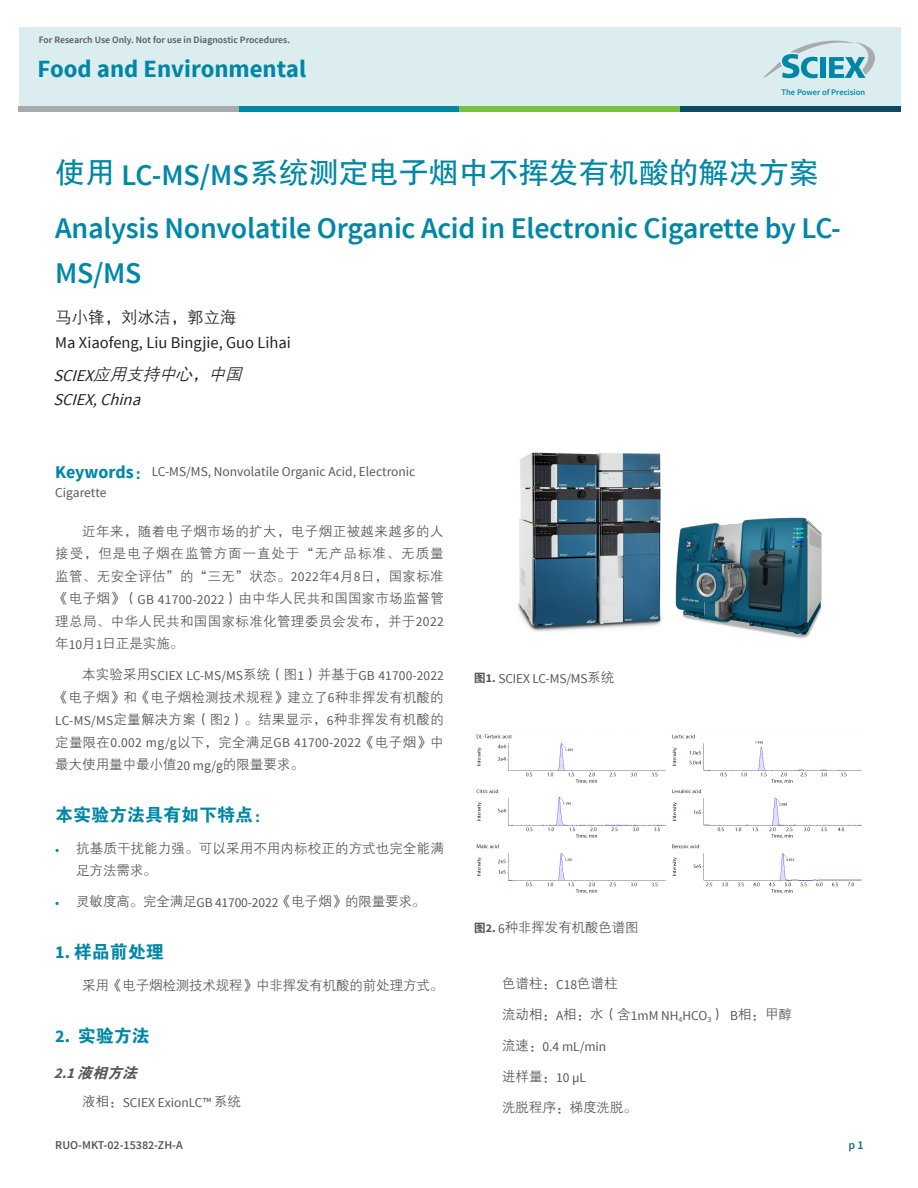
<style>
.page{position:relative;width:918px;height:1188px;background:#fff}
.page>*{position:absolute;margin:0;border:0;box-sizing:border-box;transform-origin:0 0}
.t1{font:600 30px/45px "Source Sans Pro";letter-spacing:-.01em;color:#0087a6}
.t2{font:30px "FZHTK GBK1 0";color:#0087a6}
.t3{font:700 24.75px "Source Sans Pro";color:#0087a6}
.t4{font:18px "FZDHTK GBK1 0";color:#0087a6}
.t5{font:16.5px "Source Sans Pro";color:#231f20}
.t6{font:italic 16.5px "FZZDXK GBK1 0";color:#231f20}
.t7{font:16.5px "FZZDXK GBK1 0";color:#231f20}
.t8{font:italic 16.5px "Source Sans Pro";color:#231f20}
.t9{font:italic 15px "FZDHTK GBK1 0";color:#57585a}
.t10{font:13.5px/22.5px "FZZDXK GBK1 0";letter-spacing:.01em;color:#57585a}
.t11{font:13.5px/20.2px "Source Sans Pro";color:#57585a}
.t12{font:13.5px "FZZDXK GBK1 0";letter-spacing:-.01em;color:#57585a}
.t13{font:13.5px "Source Sans Pro";letter-spacing:.02em;color:#57585a}
.t14{font:600 12px "Source Sans Pro";color:#57585a}
.t15{font:600 12px "Source Sans Pro";color:#266983}
.t16{font:600 9.75px "Source Sans Pro";color:#575a5c}
.t17{font:600 8.55px "Source Sans Pro";color:#0087a6}
.s1{font-family:"Source Sans Pro";font-weight:600}
.s2{font-family:"Source Sans Pro"}
.s3{font-weight:700;font-size:18px;color:#0087a6}
.s4{font-family:"FZDHTK GBK1 0";font-size:18px;color:#0087a6}
.s5{font-family:"FZZDXK GBK1 0"}
.s6{font-family:"Source Sans Pro";color:#0087a6}
.s7{font-family:"Source Sans Pro";font-weight:700}
.s8{font-family:"FZDHTK GBK1 0";font-size:12px}
.s9{font-weight:700;font-size:12px}
.s10{font-family:"Source Sans Pro";font-weight:700;font-size:12px}
</style>
<div class="page">
<div style="left:19px;top:27px;width:881px;height:84px;background:#dbedef"></div>
<div style="left:19px;top:106px;width:220px;height:5px;background:#a8abac"></div>
<div style="left:239px;top:106px;width:220px;height:5px;background:#0087a6"></div>
<div style="left:459px;top:106px;width:221px;height:5px;background:#79c142"></div>
<div style="left:680px;top:106px;width:220px;height:5px;background:#0c4a63"></div>
<svg style="left:763px;top:41px;width:112px;height:37px"></svg>
<img style="left:518px;top:452px;width:143px;height:180px">
<img style="left:604px;top:475px;width:218px;height:164px">
<img style="left:476px;top:734px;width:386px;height:160px">
<p class="t16" style="left:39px;top:33px;width:253px">For Research Use Only. Not for use in Diagnostic Procedures.</p>
<h2 class="t3" style="left:38px;top:53px;width:270px">Food and Environmental</h2>
<p class="t17" style="left:782px;top:86px;width:85px">The Power of Precision</p>
<h1 class="t2" style="left:55px;top:156px;width:765px">使用 <span class="s1">LC-MS/MS</span>系统测定电子烟中不挥发有机酸的解决方案</h1>
<h1 class="t1" style="left:55px;top:206px;width:787px">Analysis Nonvolatile Organic Acid in Electronic Cigarette by LC-<br>MS/MS</h1>
<p class="t7" style="left:55px;top:309px;width:183px">马小锋，刘冰洁，郭立海</p>
<p class="t5" style="left:55px;top:332px;width:237px">Ma Xiaofeng, Liu Bingjie, Guo Lihai</p>
<p class="t6" style="left:54px;top:365px;width:195px"><span class="s2">SCIEX</span>应用支持中心，中国</p>
<p class="t8" style="left:54px;top:389px;width:94px">SCIEX,China</p>
<p class="t11" style="left:55px;top:462px;width:362px"><span class="s3">Keywords</span><span class="s4">：</span>LC-MS/MS, Nonvolatile Organic Acid, Electronic<br>Cigarette</p>
<p class="t10" style="left:55px;top:520px;width:390px;text-align:justify;text-indent:27px">近年来，随着电子烟市场的扩大，电子烟正被越来越多的人接受，但是电子烟在监管方面一直处于“无产品标准、无质量监管、无安全评估”的“三无”状态。<span class="s2">2022</span>年<span class="s2">4</span>月<span class="s2">8</span>日，国家标准《电子烟》（<span class="s2">GB 41700-2022</span>）由中华人民共和国国家市场监督管理总局、中华人民共和国国家标准化管理委员会发布，并于<span class="s2">2022</span>年<span class="s2">10</span>月<span class="s2">1</span>日正是实施。</p>
<p class="t11" style="left:82px;top:665px;width:363px"><span class="s5">本实验采用</span>SCIEX LC-MS/MS<span class="s5">系统（图</span>1<span class="s5">）并基于</span>GB 41700-2022</p>
<p class="t10" style="left:55px;top:686px;width:390px">《电子烟》和《电子烟检测技术规程》建立了<span class="s2">6</span>种非挥发有机酸的<br><span class="s2">LC-MS/MS</span>定量解决方案（图<span class="s2">2</span>）。结果显示，<span class="s2">6</span>种非挥发有机酸的</p>
<p class="t13" style="left:55px;top:734px;width:390px"><span class="s5">定量限在</span>0.002 mg/g<span class="s5">以下，完全满足</span>GB 41700-2022<span class="s5">《电子烟》中</span></p>
<p class="t10" style="left:55px;top:753px;width:250px">最大使用量中最小值<span class="s2">20 mg/g</span>的限量要求。</p>
<h3 class="t4" style="left:55px;top:805px;width:218px">本实验方法具有如下特点：</h3>
<p class="t10" style="left:76px;top:837px;width:369px;text-indent:-21px"><span class="s6">•</span> 抗基质干扰能力强。可以采用不用内标校正的方式也完全能满足方法需求。</p>
<p class="t12" style="left:55px;top:894px;width:372px"><span class="s6">•</span> 灵敏度高。完全满足<span class="s2">GB 41700-2022</span>《电子烟》的限量要求。</p>
<h3 class="t4" style="left:55px;top:942px;width:110px"><span class="s7">1.</span> 样品前处理</h3>
<p class="t12" style="left:82px;top:978px;width:362px">采用《电子烟检测技术规程》中非挥发有机酸的前处理方式。</p>
<h3 class="t4" style="left:55px;top:1026px;width:96px"><span class="s7">2.</span> 实验方法</h3>
<p class="t9" style="left:54px;top:1064px;width:90px"><span class="s7">2.1</span>液相方法</p>
<p class="t11" style="left:82px;top:1092px;width:160px"><span class="s5">液相：</span>SCIEX ExionLC™ <span class="s5">系统</span></p>
<p class="t14" style="left:55px;top:1137px;width:129px">RUO-MKT-02-15382-ZH-A</p>
<p class="t11" style="left:474px;top:669px;width:142px"><span class="s8">图</span><span class="s9">1.</span> SCIEX LC-MS/MS<span class="s5">系统</span></p>
<p class="t12" style="left:474px;top:920px;width:166px"><span class="s8">图</span><span class="s10">2.</span> <span class="s2">6</span>种非挥发有机酸色谱图</p>
<p class="t10" style="left:502px;top:973px;width:117px">色谱柱：<span class="s2">C18</span>色谱柱</p>
<p class="t10" style="left:502px;top:1004px;width:292px">流动相：<span class="s2">A</span>相：水（含<span class="s2">1mM NH</span><sub>4</sub><span class="s2">HCO</span><sub>3</sub>） <span class="s2">B</span>相：甲醇</p>
<p class="t11" style="left:502px;top:1037px;width:106px"><span class="s5">流速：</span>0.4 mL/min</p>
<p class="t10" style="left:502px;top:1066px;width:86px">进样量：<span class="s2">10 µL</span></p>
<p class="t10" style="left:502px;top:1097px;width:136px">洗脱程序：梯度洗脱。</p>
<p class="t15" style="left:848px;top:1137px;width:17px">p 1</p>
</div>
